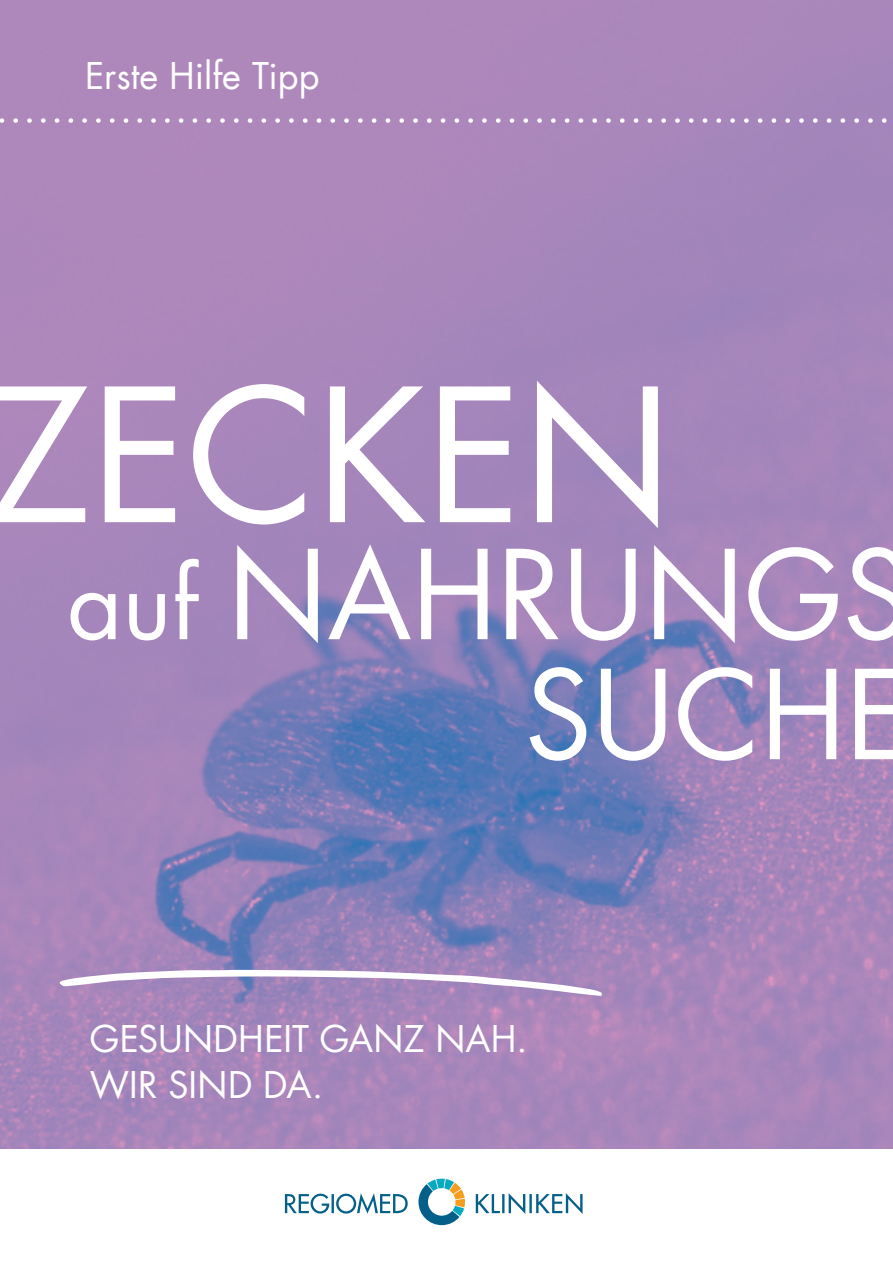
<style>
.page{position:relative;width:893px;height:1263px;background:#fff}
.page>*{position:absolute;margin:0;border:0;box-sizing:border-box;transform-origin:0 0}
.t1{font:180px "Futura Com";color:#fff}
.t2{font:120px/120px "Futura Com";color:#fff;text-align:right}
.t3{font:36px/46.2px "Futura Com";color:#fff}
.s1{font-size:96px}
</style>
<div class="page">
<img style="left:0;top:0;width:893px;height:1148px">
<svg style="left:418px;top:1178px;width:47px;height:47px"></svg>
<svg style="left:285px;top:1193px;width:123px;height:20px"></svg>
<svg style="left:476px;top:1193px;width:107px;height:21px"></svg>
<svg style="left:0;top:118px;width:893px;height:5px"></svg>
<svg style="left:60px;top:969px;width:542px;height:27px"></svg>
<p class="t3" style="left:85px;top:52px;width:236px">Erste Hilfe Tipp</p>
<h1 class="t1" style="left:-14px;top:333px;width:688px">ZECKEN</h1>
<h2 class="t2" style="left:67px;top:534px;width:844px"><span class="s1">auf</span> NAHRUNGS<br>SUCHE</h2>
<p class="t3" style="left:90px;top:1015px;width:439px">GESUNDHEIT GANZ NAH.<br>WIR SIND DA.</p>
</div>
